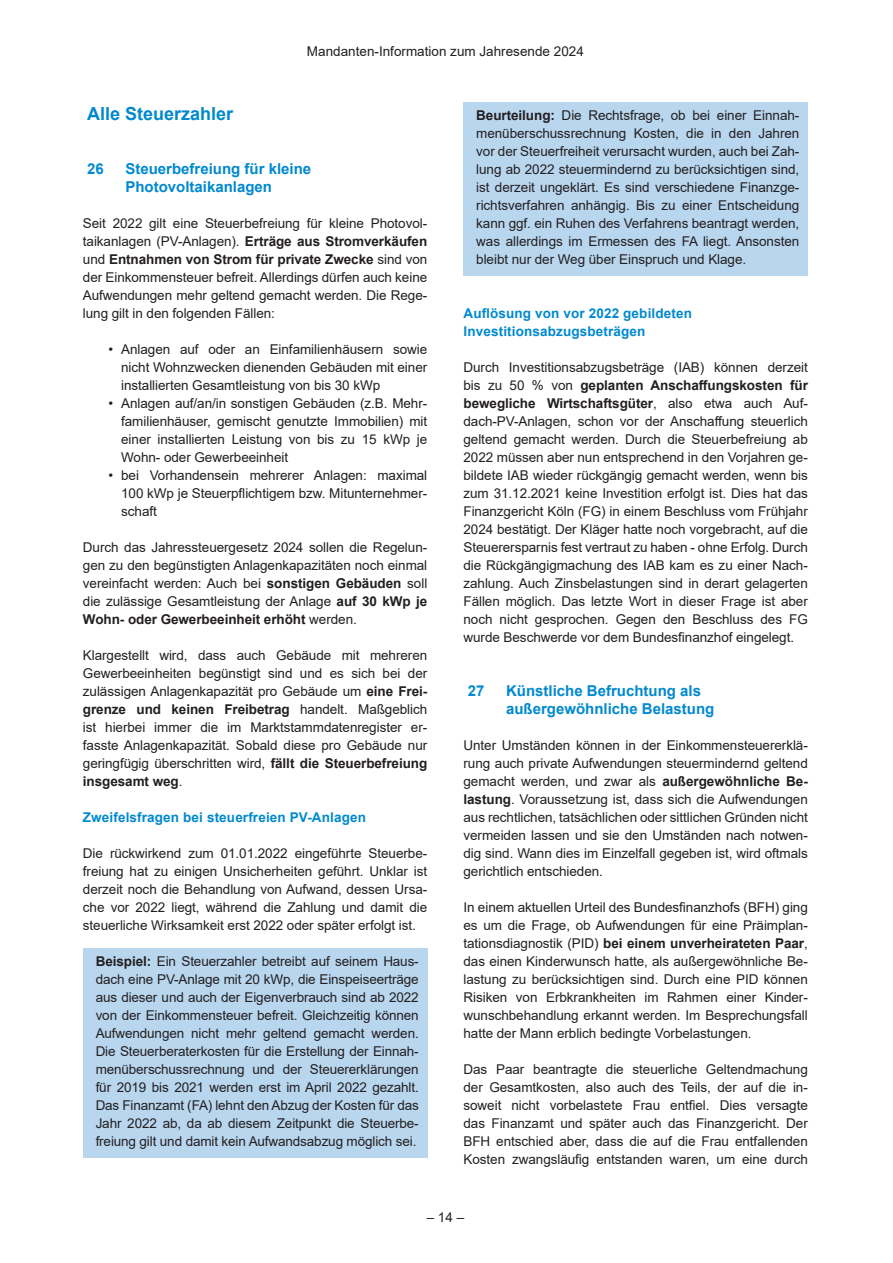
<style>
.page{position:relative;width:893px;height:1263px;background:#fff}
.page>*{position:absolute;margin:0;border:0;box-sizing:border-box;transform-origin:0 0}
.t1{font:700 18px "Arial";color:#0089cf}
.t2{font:700 15px/18px "Arial";color:#0089cf}
.t3{font:13.5px/18px "Arial";letter-spacing:-.005em;color:#231f20;text-align:justify}
.t4{font:700 13.5px/18px "Arial";letter-spacing:.01em;color:#0089cf}
.s1{font-weight:700}
</style>
<div class="page">
<div style="left:463px;top:102px;width:345px;height:173px;background:#b9d6ef"></div>
<div style="left:83px;top:948px;width:344px;height:209px;background:#b9d6ef"></div>
<p class="t3" style="left:307px;top:42px;width:278px">Mandanten-Information zum Jahresende 2024</p>
<h1 class="t1" style="left:87px;top:101px;width:148px">Alle Steuerzahler</h1>
<p class="t2" style="left:87px;top:160px;width:18px">26</p>
<p class="t2" style="left:125px;top:160px;width:187px">Steuerbefreiung für kleine<br>Photovoltaikanlagen</p>
<p class="t3" style="left:83px;top:214px;width:346px">Seit 2022 gilt eine Steuerbefreiung für kleine Photovol&shy;taikanlagen (PV-Anlagen). <span class="s1">Erträge aus Stromverkäufen </span>und <span class="s1">Entnahmen von Strom für private Zwecke</span> sind von der Einkommensteuer befreit. Allerdings dürfen auch keine Aufwendungen mehr geltend gemacht werden. Die Rege&shy;lung gilt in den folgenden Fällen:</p>
<p class="t3" style="left:121px;top:340px;width:308px;text-indent:-13px">• Anlagen auf oder an Einfamilienhäusern sowie nicht Wohnzwecken dienenden Gebäuden mit einer installierten Gesamtleistung von bis 30 kWp</p>
<p class="t3" style="left:121px;top:394px;width:308px;text-indent:-13px">• Anlagen auf/an/in sonstigen Gebäuden (z.B. Mehr&shy;familienhäuser, gemischt genutzte Immobilien) mit einer installierten Leistung von bis zu 15 kWp je Wohn- oder Gewerbeeinheit</p>
<p class="t3" style="left:121px;top:466px;width:308px;text-indent:-13px">• bei Vorhandensein mehrerer Anlagen: maximal 100 kWp je Steuerpflichtigem bzw. Mitunternehmer&shy;schaft</p>
<p class="t3" style="left:83px;top:538px;width:346px">Durch das Jahressteuergesetz 2024 sollen die Regelun&shy;gen zu den begünstigten Anlagenkapazitäten noch einmal vereinfacht werden: Auch bei <span class="s1">sonstigen Gebäuden</span> soll die zulässige Gesamtleistung der Anlage <span class="s1">auf 30 kWp je Wohn- oder Gewerbeeinheit erhöht</span> werden.</p>
<p class="t3" style="left:83px;top:646px;width:346px">Klargestellt wird, dass auch Gebäude mit mehreren Gewerbeeinheiten begünstigt sind und es sich bei der zulässigen Anlagenkapazität pro Gebäude um <span class="s1">eine Frei&shy;grenze und keinen Freibetrag</span> handelt. Maßgeblich ist hierbei immer die im Marktstammdatenregister er&shy;fasste Anlagenkapazität. Sobald diese pro Gebäude nur geringfügig überschritten wird, <span class="s1">fällt die Steuerbefreiung insgesamt weg</span>.</p>
<p class="t4" style="left:83px;top:808px;width:285px">Zweifelsfragen bei steuerfreien PV-Anlagen</p>
<p class="t3" style="left:83px;top:844px;width:346px">Die rückwirkend zum 01.01.2022 eingeführte Steuerbe&shy;freiung hat zu einigen Unsicherheiten geführt. Unklar ist derzeit noch die Behandlung von Aufwand, dessen Ursa&shy;che vor 2022 liegt, während die Zahlung und damit die steuerliche Wirksamkeit erst 2022 oder später erfolgt ist.</p>
<p class="t3" style="left:96px;top:952px;width:325px"><span class="s1">Beispiel:</span> Ein Steuerzahler betreibt auf seinem Haus&shy;dach eine PV-Anlage mit 20 kWp, die Einspeiseerträge aus dieser und auch der Eigenverbrauch sind ab 2022 von der Einkommensteuer befreit. Gleichzeitig können Aufwendungen nicht mehr geltend gemacht werden.<br>Die Steuerberaterkosten für die Erstellung der Einnah&shy;menüberschussrechnung und der Steuererklärungen für 2019 bis 2021 werden erst im April 2022 gezahlt.<br>Das Finanzamt (FA) lehnt den Abzug der Kosten für das Jahr 2022 ab, da ab diesem Zeitpunkt die Steuerbe&shy;freiung gilt und damit kein Aufwandsabzug möglich sei.</p>
<p class="t3" style="left:476px;top:106px;width:325px"><span class="s1">Beurteilung:</span> Die Rechtsfrage, ob bei einer Einnah&shy;menüberschussrechnung Kosten, die in den Jahren vor der Steuerfreiheit verursacht wurden, auch bei Zah&shy;lung ab 2022 steuermindernd zu berücksichtigen sind, ist derzeit ungeklärt. Es sind verschiedene Finanzge&shy;richtsverfahren anhängig. Bis zu einer Entscheidung kann ggf. ein Ruhen des Verfahrens beantragt werden, was allerdings im Ermessen des FA liegt. Ansonsten bleibt nur der Weg über Einspruch und Klage.</p>
<p class="t4" style="left:463px;top:304px;width:230px">Auflösung von vor 2022 gebildeten<br>Investitionsabzugsbeträgen</p>
<p class="t3" style="left:463px;top:358px;width:346px">Durch Investitionsabzugsbeträge (IAB) können derzeit bis zu 50 % von <span class="s1">geplanten Anschaffungskosten für bewegliche Wirtschaftsgüter</span>, also etwa auch Auf&shy;dach-PV-Anlagen, schon vor der Anschaffung steuerlich geltend gemacht werden. Durch die Steuerbefreiung ab 2022 müssen aber nun entsprechend in den Vorjahren ge&shy;bildete IAB wieder rückgängig gemacht werden, wenn bis zum 31.12.2021 keine Investition erfolgt ist. Dies hat das Finanzgericht Köln (FG) in einem Beschluss vom Frühjahr 2024 bestätigt. Der Kläger hatte noch vorgebracht, auf die Steuerersparnis fest vertraut zu haben - ohne Erfolg. Durch die Rückgängigmachung des IAB kam es zu einer Nach&shy;zahlung. Auch Zinsbelastungen sind in derart gelagerten Fällen möglich. Das letzte Wort in dieser Frage ist aber noch nicht gesprochen. Gegen den Beschluss des FG wurde Beschwerde vor dem Bundesfinanzhof eingelegt.</p>
<p class="t2" style="left:468px;top:682px;width:18px">27</p>
<p class="t2" style="left:506px;top:682px;width:210px">Künstliche Befruchtung als außergewöhnliche Belastung</p>
<p class="t3" style="left:463px;top:736px;width:346px">Unter Umständen können in der Einkommensteuererklä&shy;rung auch private Aufwendungen steuermindernd geltend gemacht werden, und zwar als <span class="s1">außergewöhnliche Be&shy;lastung</span>. Voraussetzung ist, dass sich die Aufwendungen aus rechtlichen, tatsächlichen oder sittlichen Gründen nicht vermeiden lassen und sie den Umständen nach notwen&shy;dig sind. Wann dies im Einzelfall gegeben ist, wird oftmals gerichtlich entschieden.</p>
<p class="t3" style="left:463px;top:898px;width:346px">In einem aktuellen Urteil des Bundesfinanzhofs (BFH) ging es um die Frage, ob Aufwendungen für eine Präimplan&shy;tationsdiagnostik (PID) <span class="s1">bei einem unverheirateten Paar</span>, das einen Kinderwunsch hatte, als außergewöhnliche Be&shy;lastung zu berücksichtigen sind. Durch eine PID können Risiken von Erbkrankheiten im Rahmen einer Kinder&shy;wunschbehandlung erkannt werden. Im Besprechungsfall hatte der Mann erblich bedingte Vorbelastungen.</p>
<p class="t3" style="left:463px;top:1060px;width:346px">Das Paar beantragte die steuerliche Geltendmachung der Gesamtkosten, also auch des Teils, der auf die in&shy;soweit nicht vorbelastete Frau entfiel. Dies versagte das Finanzamt und später auch das Finanzgericht. Der BFH entschied aber, dass die auf die Frau entfallenden Kosten zwangsläufig entstanden waren, um eine durch</p>
<p class="t3" style="left:427px;top:1208px;width:39px">– 14 –</p>
</div>
